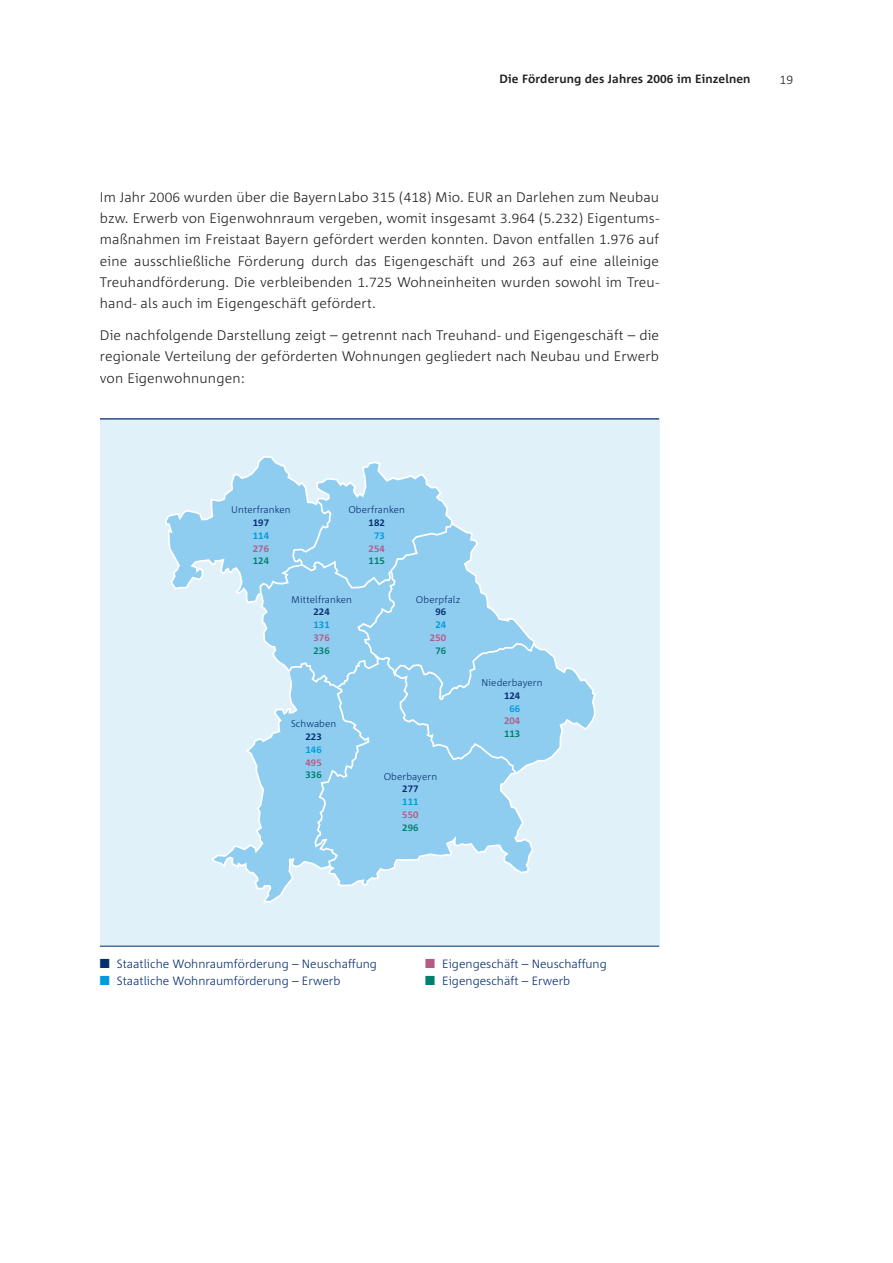
<style>
.page{position:relative;width:893px;height:1263px;background:#fff}
.page>*{position:absolute;margin:0;border:0;box-sizing:border-box;transform-origin:0 0}
.t1{font:300 13.8px/21.3px "Corpid";letter-spacing:.01em;color:#231f20;text-align:justify}
.t2{font:300 12.3px "Corpid Caps";color:#231f20}
.t3{font:300 12px "Corpid";color:#052d6f}
.t4{font:700 12px "Corpid";letter-spacing:.01em;color:#231f20}
.t5{font:300 9.75px "Corpid";letter-spacing:.01em;color:#052d6f}
.t6{font:700 9.75px "Corpid Caps";letter-spacing:.01em;color:#b45b85}
.t7{font:700 9.75px "Corpid Caps";letter-spacing:.01em;color:#052d6f}
.t8{font:700 9.75px "Corpid Caps";letter-spacing:.01em;color:#00806c}
.t9{font:700 9.75px "Corpid Caps";letter-spacing:.01em;color:#009bde}
.s1{font-family:"Corpid Caps"}
.s2{color:#009bde}
.s3{color:#b45b85}
.s4{color:#00806c}
</style>
<div class="page">
<div style="left:100px;top:419px;width:559px;height:527px;background:#e1f1fa"></div>
<svg style="left:165px;top:456px;width:431px;height:447px"></svg>
<svg style="left:259px;top:500px;width:277px;height:368px"></svg>
<hr style="left:100px;top:946px;width:559px;height:1px;background:#052d6f">
<hr style="left:100px;top:418px;width:559px;height:1px;background:#052d6f">
<p class="t4" style="left:500px;top:74px;width:252px">Die Förderung des Jahres <span class="s1">2006</span> im Einzelnen</p>
<p class="t2" style="left:780px;top:73px;width:15px">19</p>
<p class="t1" style="left:100px;top:187px;width:561px">Im Jahr <span class="s1">2006</span> wurden über die BayernLabo <span class="s1">315</span> (<span class="s1">418</span>) Mio. EUR an Darlehen zum Neubau bzw. Erwerb von Eigenwohnraum vergeben, womit insgesamt <span class="s1">3.964</span> (<span class="s1">5.232</span>) Eigentums&shy;maßnahmen im Freistaat Bayern gefördert werden konnten. Davon entfallen <span class="s1">1.976</span> auf eine ausschließliche Förderung durch das Eigengeschäft und <span class="s1">263</span> auf eine alleinige Treuhandförderung. Die verbleibenden <span class="s1">1.725</span> Wohneinheiten wurden sowohl im Treu&shy;hand- als auch im Eigengeschäft gefördert.</p>
<p class="t1" style="left:100px;top:326px;width:561px">Die nachfolgende Darstellung zeigt – getrennt nach Treuhand- und Eigengeschäft – die regionale Verteilung der geförderten Wohnungen gegliedert nach Neubau und Erwerb von Eigenwohnungen:</p>
<p class="t5" style="left:231px;top:506px;width:61px">Unterfranken</p>
<p class="t7" style="left:253px;top:517px;width:18px">197</p>
<p class="t9" style="left:253px;top:530px;width:18px">114</p>
<p class="t6" style="left:253px;top:543px;width:18px">276</p>
<p class="t8" style="left:253px;top:556px;width:18px">124</p>
<p class="t5" style="left:348px;top:506px;width:58px">Oberfranken</p>
<p class="t7" style="left:369px;top:517px;width:18px">182</p>
<p class="t9" style="left:374px;top:530px;width:12px">73</p>
<p class="t6" style="left:369px;top:543px;width:18px">254</p>
<p class="t8" style="left:369px;top:556px;width:18px">115</p>
<p class="t5" style="left:291px;top:595px;width:62px">Mittelfranken</p>
<p class="t7" style="left:313px;top:607px;width:18px">224</p>
<p class="t9" style="left:313px;top:619px;width:18px">131</p>
<p class="t6" style="left:313px;top:632px;width:18px">376</p>
<p class="t8" style="left:313px;top:645px;width:18px">236</p>
<p class="t5" style="left:416px;top:595px;width:46px">Oberpfalz</p>
<p class="t7" style="left:435px;top:607px;width:12px">96</p>
<p class="t9" style="left:435px;top:619px;width:12px">24</p>
<p class="t6" style="left:430px;top:632px;width:18px">250</p>
<p class="t8" style="left:435px;top:645px;width:12px">76</p>
<p class="t5" style="left:291px;top:720px;width:47px">Schwaben</p>
<p class="t7" style="left:305px;top:731px;width:18px">223</p>
<p class="t9" style="left:305px;top:744px;width:18px">146</p>
<p class="t6" style="left:305px;top:757px;width:18px">495</p>
<p class="t8" style="left:305px;top:769px;width:18px">336</p>
<p class="t5" style="left:384px;top:772px;width:55px">Oberbayern</p>
<p class="t7" style="left:402px;top:784px;width:18px">277</p>
<p class="t9" style="left:402px;top:796px;width:18px">111</p>
<p class="t6" style="left:402px;top:809px;width:18px">550</p>
<p class="t8" style="left:402px;top:822px;width:18px">296</p>
<p class="t5" style="left:482px;top:679px;width:63px">Niederbayern</p>
<p class="t7" style="left:504px;top:690px;width:18px">124</p>
<p class="t9" style="left:509px;top:703px;width:12px">66</p>
<p class="t6" style="left:504px;top:715px;width:18px">204</p>
<p class="t8" style="left:504px;top:728px;width:18px">113</p>
<p class="t3" style="left:100px;top:959px;width:279px">■ Staatliche Wohnraumförderung – Neuschaffung</p>
<p class="t3" style="left:100px;top:976px;width:242px"><span class="s2">■</span> Staatliche Wohnraumförderung – Erwerb</p>
<p class="t3" style="left:425px;top:959px;width:183px"><span class="s3">■</span> Eigengeschäft – Neuschaffung</p>
<p class="t3" style="left:425px;top:976px;width:147px"><span class="s4">■</span> Eigengeschäft – Erwerb</p>
</div>
